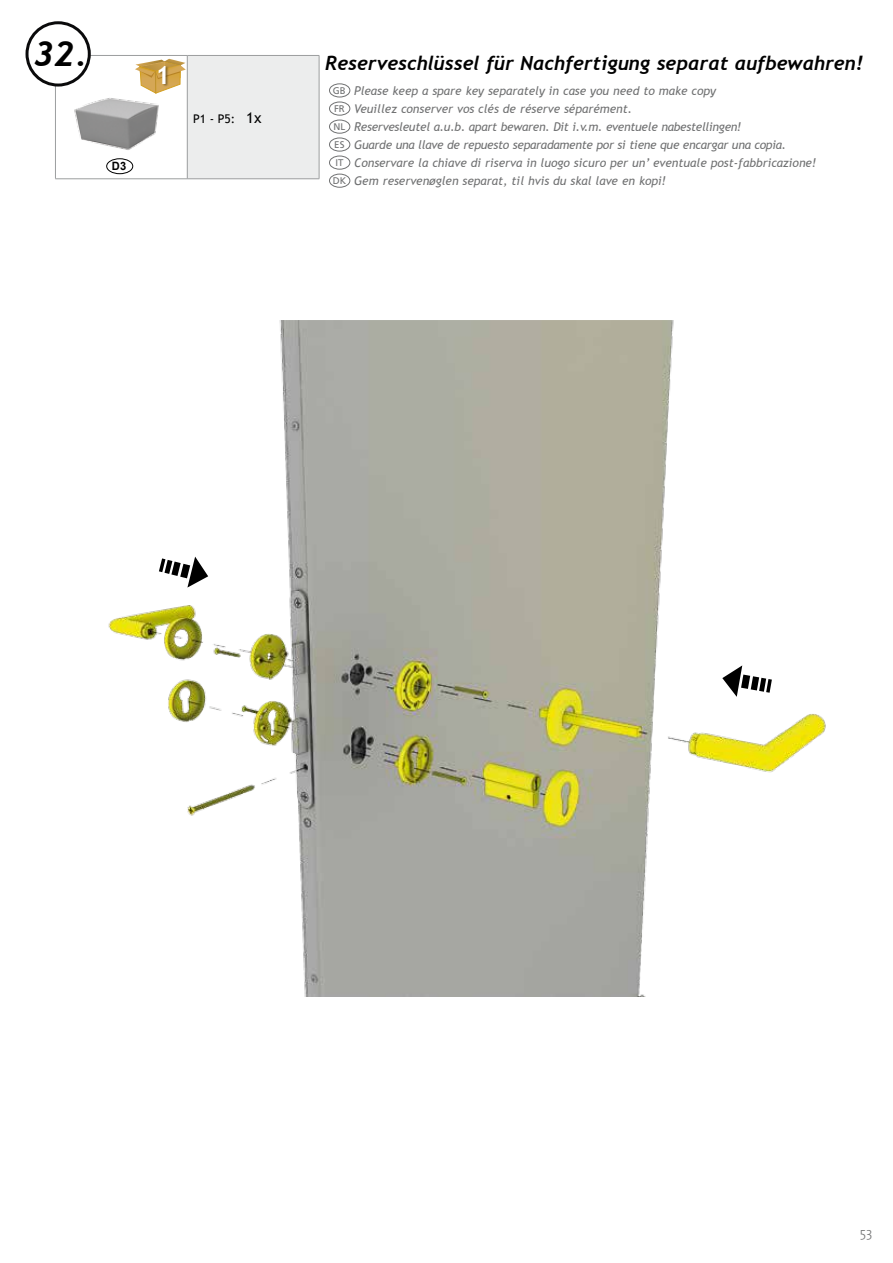
<style>
.page{position:relative;width:893px;height:1263px;background:#fff}
.page>*{position:absolute;margin:0;border:0;box-sizing:border-box;transform-origin:0 0}
.t1{font:italic 700 34.5px "Trebuchet";color:#000}
.t2{font:700 25.05px "Trebuchet MS";color:#fff}
.t3{font:italic 700 19.5px "Trebuchet";color:#000}
.t4{font:300 13.5px "The Sans";color:#707172}
.t5{font:italic 12px/18px "Trebuchet MS";color:#707172}
.t6{font:12px "Trebuchet MS";color:#000}
.t7{font:700 11.4px "Arial";color:#000}
.t8{font:9.75px/18.1px "Frutiger LT Std";color:#707172;text-align:justify}
.s1{font-size:15px}
</style>
<div class="page">
<div style="left:187px;top:55px;width:132px;height:124px;background:#eceded"></div>
<hr style="left:55px;top:55px;width:132px;height:1px;background:#9c9e9f">
<hr style="left:55px;top:56px;width:1px;height:123px;background:#9c9e9f">
<hr style="left:187px;top:55px;width:132px;height:1px;background:#9c9e9f">
<hr style="left:187px;top:56px;width:1px;height:123px;background:#9c9e9f">
<hr style="left:319px;top:56px;width:1px;height:123px;background:#9c9e9f">
<hr style="left:55px;top:179px;width:132px;height:1px;background:#9c9e9f">
<hr style="left:187px;top:179px;width:132px;height:1px;background:#9c9e9f">
<div style="left:27px;top:23px;width:62px;height:62px;background:#fff;border-radius:50%"></div>
<div style="left:26px;top:21px;width:65px;height:66px;border:3px solid #0a0a0b;border-radius:50%"></div>
<div style="left:329px;top:84px;width:21px;height:13px;border:1px solid #707172;border-radius:50%"></div>
<div style="left:329px;top:102px;width:21px;height:13px;border:1px solid #707172;border-radius:50%"></div>
<div style="left:329px;top:120px;width:21px;height:13px;border:1px solid #707172;border-radius:50%"></div>
<div style="left:329px;top:156px;width:21px;height:13px;border:1px solid #707172;border-radius:50%"></div>
<div style="left:329px;top:138px;width:21px;height:13px;border:1px solid #707172;border-radius:50%"></div>
<img style="left:108px;top:320px;width:718px;height:677px">
<svg style="left:159px;top:557px;width:49px;height:30px"></svg>
<svg style="left:722px;top:665px;width:50px;height:32px"></svg>
<img style="left:74px;top:96px;width:114px;height:56px">
<div style="left:329px;top:174px;width:21px;height:13px;border:1px solid #707172;border-radius:50%"></div>
<svg style="left:135px;top:59px;width:51px;height:35px"></svg>
<div style="left:159px;top:65px;width:10px;height:21px;background:#000;opacity:.4"></div>
<div style="left:106px;top:158px;width:27px;height:16px;border:1px solid #000;border-radius:50%"></div>
<h1 class="t1" style="left:34px;top:32px;width:55px">32.</h1>
<p class="t7" style="left:112px;top:158px;width:16px">D3</p>
<h2 class="t2" style="left:156px;top:59px;width:16px">1</h2>
<p class="t6" style="left:193px;top:111px;width:70px">P1 - P5: <span class="s1">1x</span></p>
<h3 class="t3" style="left:325px;top:50px;width:539px">Reserveschlüssel für Nachfertigung separat aufbewahren!</h3>
<p class="t5" style="left:354px;top:81px;width:464px">Please keep a spare key separately in case you need to make copy<br>Veuillez conserver vos clés de réserve séparément.<br>Reservesleutel a.u.b. apart bewaren. Dit i.v.m. eventuele nabestellingen!<br>Guarde una llave de repuesto separadamente por si tiene que encargar una copia.<br>Conservare la chiave di riserva in luogo sicuro per un’ eventuale post-fabbricazione!<br>Gem reservenøglen separat, til hvis du skal lave en kopi!</p>
<p class="t8" style="left:333px;top:82px;width:14px">GB FR NL</p>
<p class="t8" style="left:335px;top:154px;width:10px">IT</p>
<p class="t8" style="left:334px;top:136px;width:12px">ES</p>
<p class="t8" style="left:333px;top:172px;width:15px">DK</p>
<p class="t4" style="left:860px;top:1221px;width:14px">53</p>
</div>
